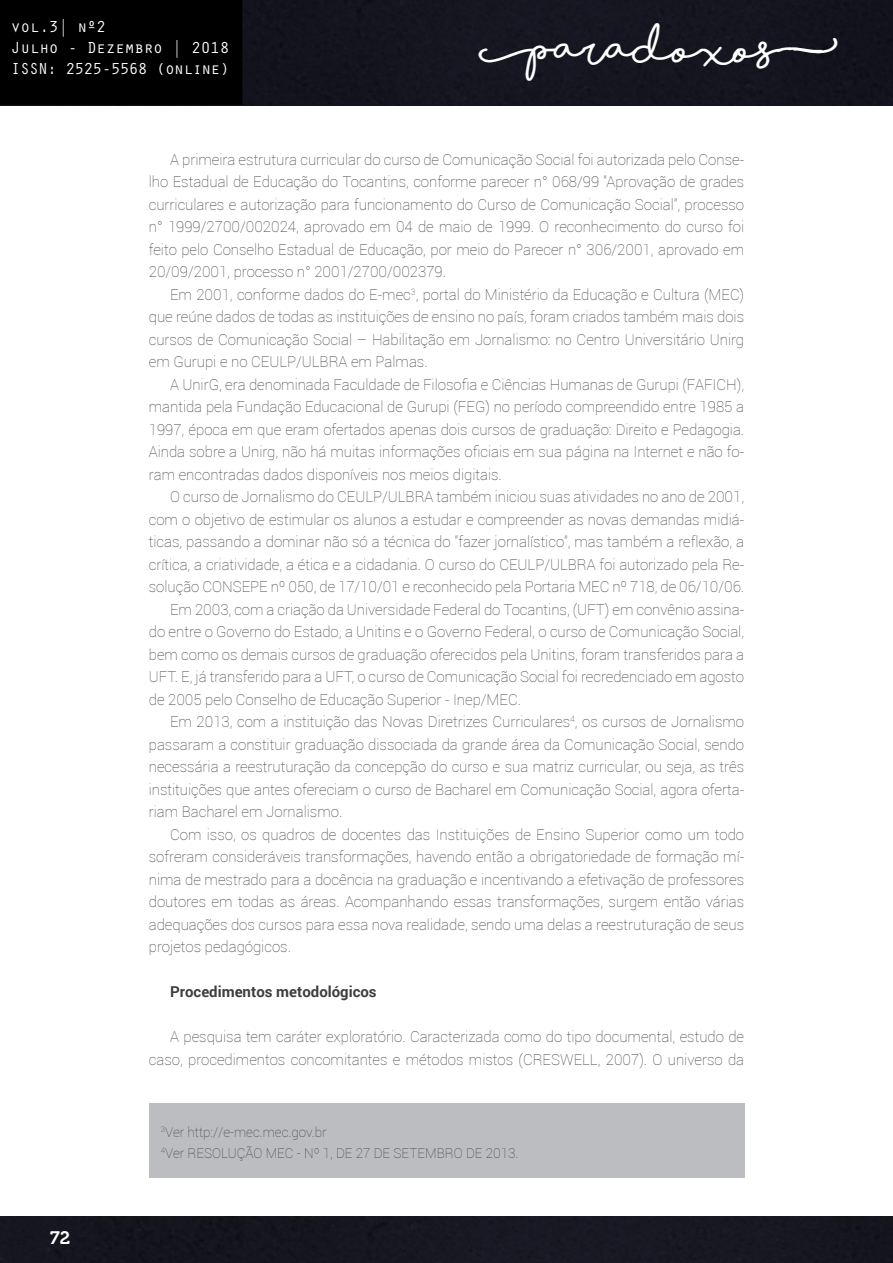
<style>
.page{position:relative;width:893px;height:1263px;background:#fff}
.page>*{position:absolute;margin:0;border:0;box-sizing:border-box;transform-origin:0 0}
.t1{font:700 42px "Shorelines Script";color:#fff}
.t2{font:18px "Museo 700";color:#fff}
.t3{font:16.5px/21px "Orator Std";letter-spacing:-.025em;color:#fff}
.Texto{font:100 15px/22.5px "Roboto";color:#3e3e3f;text-align:justify}
.Texto-2{font:700 15px "Roboto";color:#3e3e3f}
.Texto_do_box{font:100 13.5px "Roboto";color:#3e3e3f}
</style>
<div class="page">
<div style="left:0;top:1217px;width:893px;height:46px;background:#161621"></div>
<div style="left:242px;top:0;width:651px;height:105px;background:#14151f"></div>
<div style="left:0;top:0;width:242px;height:105px;background:#000"></div>
<div style="left:149px;top:1103px;width:596px;height:75px;background:#bcbdc0"></div>
<p class="t3" style="left:11px;top:16px;width:220px">vol.3| nº2<br>Julho - Dezembro | 2018<br>ISSN: 2525-5568 (online)</p>
<h1 class="t1" style="left:478px;top:32px;width:361px">[Paradoxos]</h1>
<p class="Texto" style="left:149px;top:147px;width:597px;text-indent:21px">A primeira estrutura curricular do curso de Comunicação Social foi autorizada pelo Conse&shy;lho Estadual de Educação do Tocantins, conforme parecer n° 068/99 “Aprovação de grades curriculares e autorização para funcionamento do Curso de Comunicação Social”, processo n° 1999/2700/002024, aprovado em 04 de maio de 1999. O reconhecimento do curso foi feito pelo Conselho Estadual de Educação, por meio do Parecer n° 306/2001, aprovado em 20/09/2001, processo n° 2001/2700/002379.</p>
<p class="Texto" style="left:149px;top:282px;width:597px;text-indent:21px">Em 2001, conforme dados do E-mec<sup>3</sup>, portal do Ministério da Educação e Cultura (MEC) que reúne dados de todas as instituições de ensino no país, foram criados também mais dois cursos de Comunicação Social – Habilitação em Jornalismo: no Centro Universitário Unirg em Gurupi e no CEULP/ULBRA em Palmas.</p>
<p class="Texto" style="left:149px;top:372px;width:597px;text-indent:21px">A UnirG, era denominada Faculdade de Filosofia e Ciências Humanas de Gurupi (FAFICH), mantida pela Fundação Educacional de Gurupi (FEG) no período compreendido entre 1985 a 1997, época em que eram ofertados apenas dois cursos de graduação: Direito e Pedagogia.<br>Ainda sobre a Unirg, não há muitas informações oficiais em sua página na Internet e não fo&shy;ram encontradas dados disponíveis nos meios digitais.</p>
<p class="Texto" style="left:149px;top:485px;width:597px;text-indent:21px">O curso de Jornalismo do CEULP/ULBRA também iniciou suas atividades no ano de 2001, com o objetivo de estimular os alunos a estudar e compreender as novas demandas midiá&shy;ticas, passando a dominar não só a técnica do “fazer jornalístico”, mas também a reflexão, a crítica, a criatividade, a ética e a cidadania. O curso do CEULP/ULBRA foi autorizado pela Re&shy;solução CONSEPE nº 050, de 17/10/01 e reconhecido pela Portaria MEC nº 718, de 06/10/06.</p>
<p class="Texto" style="left:149px;top:597px;width:597px;text-indent:21px">Em 2003, com a criação da Universidade Federal do Tocantins, (UFT) em convênio assina&shy;do entre o Governo do Estado, a Unitins e o Governo Federal, o curso de Comunicação Social, bem como os demais cursos de graduação oferecidos pela Unitins, foram transferidos para a UFT. E, já transferido para a UFT, o curso de Comunicação Social foi recredenciado em agosto de 2005 pelo Conselho de Educação Superior - Inep/MEC.</p>
<p class="Texto" style="left:149px;top:710px;width:597px;text-indent:21px">Em 2013, com a instituição das Novas Diretrizes Curriculares<sup>4</sup>, os cursos de Jornalismo passaram a constituir graduação dissociada da grande área da Comunicação Social, sendo necessária a reestruturação da concepção do curso e sua matriz curricular, ou seja, as três instituições que antes ofereciam o curso de Bacharel em Comunicação Social, agora oferta&shy;riam Bacharel em Jornalismo.</p>
<p class="Texto" style="left:149px;top:822px;width:597px;text-indent:21px">Com isso, os quadros de docentes das Instituições de Ensino Superior como um todo sofreram consideráveis transformações, havendo então a obrigatoriedade de formação mí&shy;nima de mestrado para a docência na graduação e incentivando a efetivação de professores doutores em todas as áreas. Acompanhando essas transformações, surgem então várias adequações dos cursos para essa nova realidade, sendo uma delas a reestruturação de seus projetos pedagógicos.</p>
<p class="Texto-2" style="left:170px;top:981px;width:208px">Procedimentos metodológicos</p>
<p class="Texto" style="left:149px;top:1025px;width:597px;text-align:right">A pesquisa tem caráter exploratório. Caracterizada como do tipo documental, estudo de caso, procedimentos concomitantes e métodos mistos (CRESWELL, 2007). O universo da</p>
<p class="t2" style="left:50px;top:1227px;width:22px">72</p>
<p class="Texto_do_box" style="left:161px;top:1123px;width:167px"><sup>3</sup>Ver http://e-mec.mec.gov.br</p>
<p class="Texto_do_box" style="left:161px;top:1144px;width:359px"><sup>4</sup>Ver RESOLUÇÃO MEC - Nº 1, DE 27 DE SETEMBRO DE 2013.</p>
</div>
